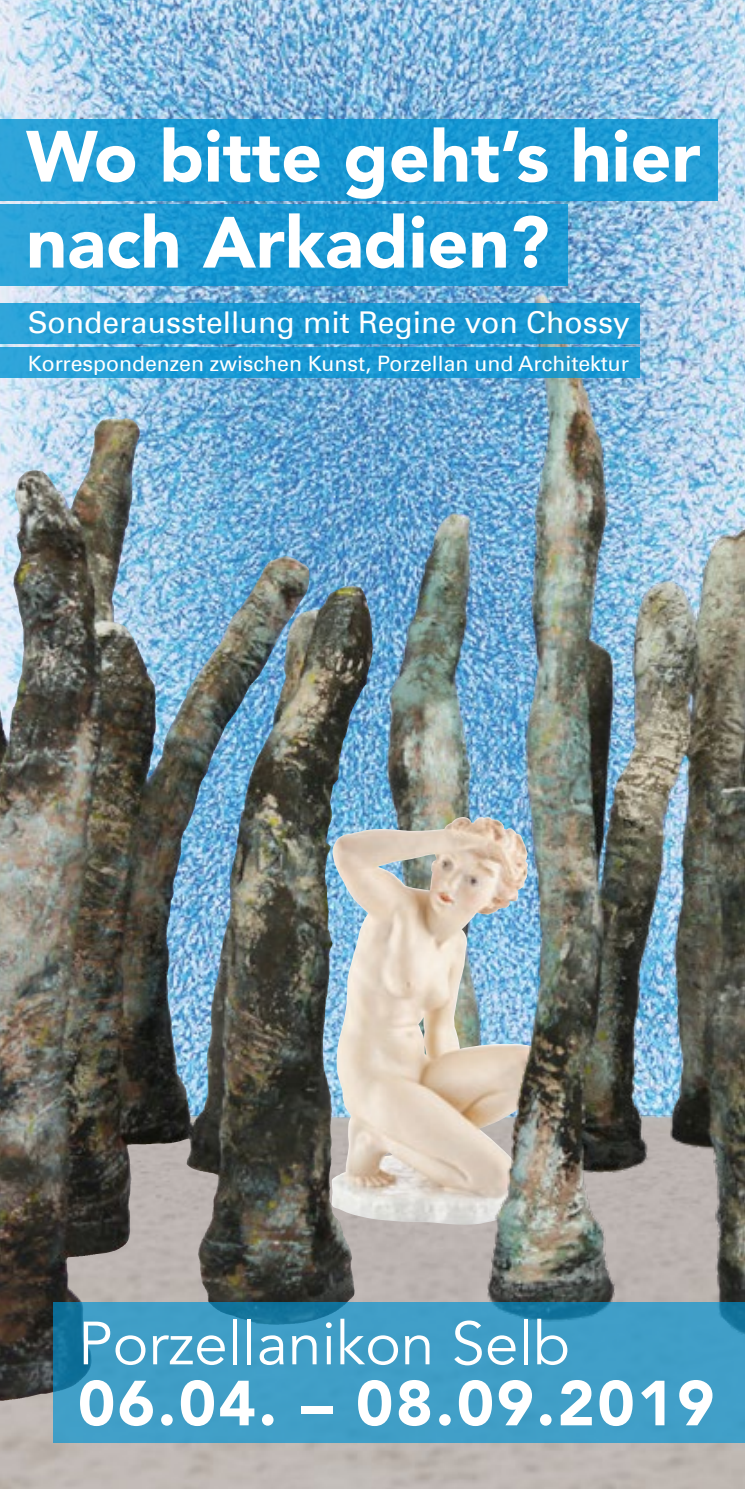
<style>
.page{position:relative;width:745px;height:1489px;background:#fff}
.page>*{position:absolute;margin:0;border:0;box-sizing:border-box;transform-origin:0 0}
.t1{font:900 71.75px/86px "Avenir LTCE";color:#fff}
.t2{font:900 63px "Avenir LT Std";letter-spacing:.04em;color:#fff}
.t3{font:60.25px "Avenir LT Std";color:#fff}
.t4{font:30px "Univers Com 55 Roman";color:#fff}
.t5{font:21.25px "Univers Com 55 Roman";color:#fff}
</style>
<div class="page">
<img style="left:0;top:0;width:744px;height:1078px">
<img style="left:0;top:1078px;width:744px;height:410px">
<img style="left:328px;top:482px;width:154px;height:719px">
<img style="left:14px;top:418px;width:111px;height:113px">
<img style="left:331px;top:817px;width:151px;height:407px">
<img style="left:482px;top:238px;width:262px;height:1063px">
<svg style="left:0;top:303px;width:639px;height:40px;background:#1c99d3"></svg>
<svg style="left:0;top:347px;width:639px;height:31px;background:#1c9ad3"></svg>
<svg style="left:0;top:119px;width:717px;height:81px;background:#1d9ad4"></svg>
<svg style="left:0;top:204px;width:566px;height:81px;background:#1c99d3"></svg>
<svg style="left:53px;top:1301px;width:691px;height:141px;background:#3c9ac2"></svg>
<h1 class="t1" style="left:26px;top:113px;width:675px">Wo bitte geht’s hier nach Arkadien?</h1>
<h3 class="t4" style="left:28px;top:304px;width:603px">Sonderausstellung mit Regine von Chossy</h3>
<p class="t5" style="left:28px;top:350px;width:602px">Korrespondenzen zwischen Kunst, Porzellan und Architektur</p>
<h3 class="t3" style="left:78px;top:1308px;width:493px">Porzellanikon Selb</h3>
<h2 class="t2" style="left:78px;top:1364px;width:637px">06.04. – 08.09.2019</h2>
</div>
